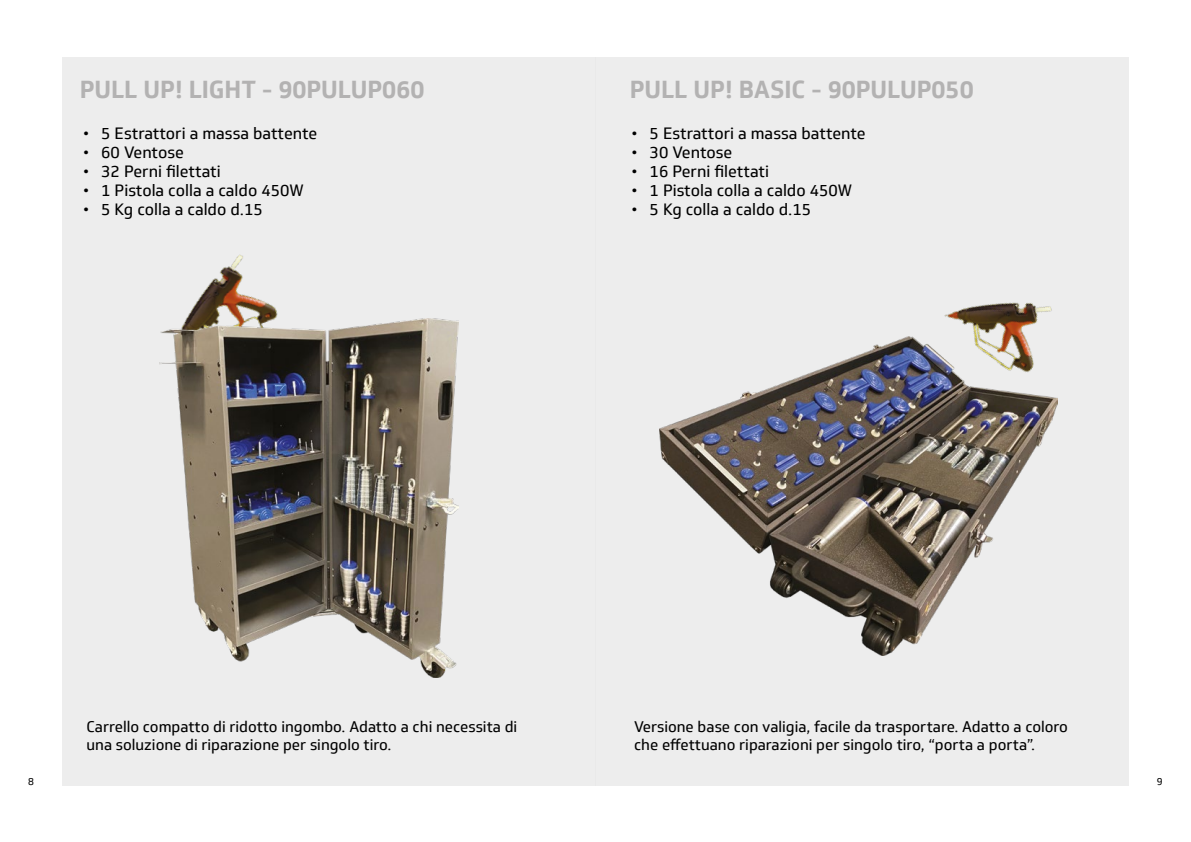
<style>
.page{position:relative;width:1191px;height:842px;background:#fff}
.page>*{position:absolute;margin:0;border:0;box-sizing:border-box;transform-origin:0 0}
.t1{font:700 24px "Soleto";color:#b3b2b2}
.t2{font:16px "Soleto";color:#000}
.t3{font:15px/18px "Soleto";color:#000}
.t4{font:10px "Soleto";color:#000}
</style>
<div class="page">
<div style="left:62px;top:57px;width:533px;height:728px;background:#e9e9e9"></div>
<div style="left:595px;top:57px;width:533px;height:728px;background:#e9e9e9"></div>
<img style="left:186px;top:255px;width:92px;height:64px">
<img style="left:159px;top:319px;width:300px;height:358px">
<img style="left:659px;top:336px;width:398px;height:319px">
<img style="left:926px;top:302px;width:131px;height:96px">
<h1 class="t1" style="left:80px;top:74px;width:346px">PULL UP! LIGHT - 90PULUP060</h1>
<p class="t2" style="left:83px;top:124px;width:236px">• 5 Estrattori a massa battente</p>
<p class="t2" style="left:83px;top:143px;width:102px">• 60 Ventose</p>
<p class="t2" style="left:83px;top:162px;width:139px">• 32 Perni filettati</p>
<p class="t2" style="left:83px;top:181px;width:222px">• 1 Pistola colla a caldo 450W</p>
<p class="t2" style="left:83px;top:200px;width:181px">• 5 Kg colla a caldo d.15</p>
<h1 class="t1" style="left:630px;top:74px;width:345px">PULL UP! BASIC - 90PULUP050</h1>
<p class="t2" style="left:631px;top:124px;width:236px">• 5 Estrattori a massa battente</p>
<p class="t2" style="left:631px;top:143px;width:102px">• 30 Ventose</p>
<p class="t2" style="left:631px;top:162px;width:139px">• 16 Perni filettati</p>
<p class="t2" style="left:631px;top:181px;width:222px">• 1 Pistola colla a caldo 450W</p>
<p class="t2" style="left:631px;top:200px;width:181px">• 5 Kg colla a caldo d.15</p>
<p class="t3" style="left:86px;top:718px;width:432px">Carrello compatto di ridotto ingombo. Adatto a chi necessita di una soluzione di riparazione per singolo tiro.</p>
<p class="t3" style="left:634px;top:718px;width:435px">Versione base con valigia, facile da trasportare. Adatto a coloro che effettuano riparazioni per singolo tiro, “porta a porta”.</p>
<p class="t4" style="left:28px;top:776px;width:7px">8</p>
<p class="t4" style="left:1156px;top:776px;width:7px">9</p>
</div>
